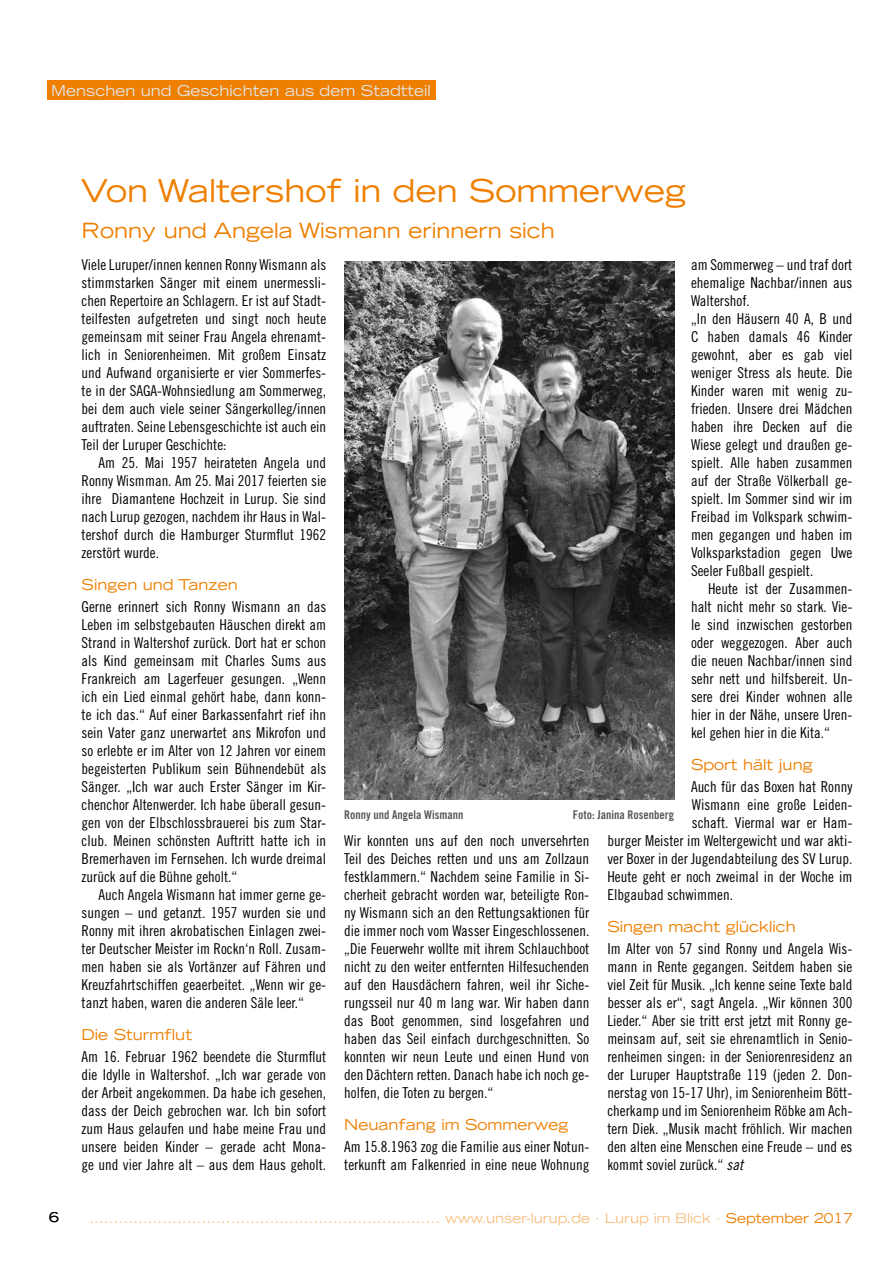
<style>
.page{position:relative;width:893px;height:1263px;background:#fff}
.page>*{position:absolute;margin:0;border:0;box-sizing:border-box;transform-origin:0 0}
.t1{font:expanded 31.5px "Trade Gothic LH";color:#ee7f00}
.t2{font:expanded 21px "Trade Gothic LH";color:#ee7f00}
.t3{font:15px/18px "Trade Gothic Cond Eighteen";color:#000;text-align:justify}
.t4{font:expanded 15px "Trade Gothic LH";color:#ee7f00}
.t5{font:expanded 15px "Trade Gothic LH";color:#e3e4e4}
.t6{font:expanded 13.5px "Trade Gothic LH";color:#f7bf80}
.t7{font:expanded 13.5px "Trade Gothic LH";color:#000}
.t8{font:12px "Trade Gothic Bold Cond Twenty";color:#58585a}
.s1{font-family:"Trade Gothic Cond Eighteen Obl"}
.s2{color:#ee7f00}
</style>
<div class="page">
<div style="left:47px;top:81px;width:388px;height:19px;background:#ee7f00"></div>
<img style="left:344px;top:261px;width:330px;height:538px">
<p class="t5" style="left:51px;top:80px;width:381px">Menschen und Geschichten aus dem Stadtteil</p>
<h1 class="t1" style="left:82px;top:170px;width:606px">Von Waltershof in den Sommerweg</h1>
<h2 class="t2" style="left:82px;top:217px;width:475px">Ronny und Angela Wismann erinnern sich</h2>
<p class="t3" style="left:82px;top:255px;width:246px">Viele Luruper/innen kennen Ronny Wismann als stimmstarken Sänger mit einem unermessli&shy;chen Repertoire an Schlagern. Er ist auf Stadt&shy;teilfesten aufgetreten und singt noch heute gemeinsam mit seiner Frau Angela ehrenamt&shy;lich in Seniorenheimen. Mit großem Einsatz und Aufwand organisierte er vier Sommerfes&shy;te in der SAGA-Wohnsiedlung am Sommerweg, bei dem auch viele seiner Sängerkolleg/innen auftraten. Seine Lebensgeschichte ist auch ein Teil der Luruper Geschichte:</p>
<p class="t3" style="left:82px;top:453px;width:246px;text-indent:17px">Am 25. Mai 1957 heirateten Angela und Ronny Wismman. Am 25. Mai 2017 feierten sie ihre Diamantene Hochzeit in Lurup. Sie sind nach Lurup gezogen, nachdem ihr Haus in Wal&shy;tershof durch die Hamburger Sturmflut 1962 zerstört wurde.</p>
<p class="t4" style="left:82px;top:574px;width:158px">Singen und Tanzen</p>
<p class="t3" style="left:82px;top:597px;width:246px">Gerne erinnert sich Ronny Wismann an das Leben im selbstgebauten Häuschen direkt am Strand in Waltershof zurück. Dort hat er schon als Kind gemeinsam mit Charles Sums aus Frankreich am Lagerfeuer gesungen. „Wenn ich ein Lied einmal gehört habe, dann konn&shy;te ich das.“ Auf einer Barkassenfahrt rief ihn sein Vater ganz unerwartet ans Mikrofon und so erlebte er im Alter von 12 Jahren vor einem begeisterten Publikum sein Bühnendebüt als Sänger. „Ich war auch Erster Sänger im Kir&shy;chenchor Altenwerder. Ich habe überall gesun&shy;gen von der Elbschlossbrauerei bis zum Star&shy;club. Meinen schönsten Auftritt hatte ich in Bremerhaven im Fernsehen. Ich wurde dreimal zurück auf die Bühne geholt.“</p>
<p class="t3" style="left:82px;top:885px;width:246px;text-indent:17px">Auch Angela Wismann hat immer gerne ge&shy;sungen – und getanzt. 1957 wurden sie und Ronny mit ihren akrobatischen Einlagen zwei&shy;ter Deutscher Meister im Rockn‘n Roll. Zusam&shy;men haben sie als Vortänzer auf Fähren und Kreuzfahrtschiffen geaerbeitet. „Wenn wir ge&shy;tanzt haben, waren die anderen Säle leer.“</p>
<p class="t4" style="left:82px;top:1024px;width:112px">Die Sturmflut</p>
<p class="t3" style="left:82px;top:1047px;width:246px">Am 16. Februar 1962 beendete die Sturmflut die Idylle in Waltershof. „Ich war gerade von der Arbeit angekommen. Da habe ich gesehen, dass der Deich gebrochen war. Ich bin sofort zum Haus gelaufen und habe meine Frau und unsere beiden Kinder – gerade acht Mona&shy;ge und vier Jahre alt – aus dem Haus geholt.</p>
<p class="t3" style="left:691px;top:255px;width:163px;text-align:left">am Sommerweg – und traf dort ehemalige Nachbar/innen aus<br>Waltershof.<br>„In den Häusern 40 A, B und<br>C haben damals 46 Kinder gewohnt, aber es gab viel weniger Stress als heute. Die<br>Kinder waren mit wenig zu&shy;frieden. Unsere drei Mädchen haben ihre Decken auf die<br>Wiese gelegt und draußen ge&shy;spielt. Alle haben zusammen auf der Straße Völkerball ge&shy;spielt. Im Sommer sind wir im<br>Freibad im Volkspark schwim&shy;men gegangen und haben im<br>Volksparkstadion gegen Uwe<br>Seeler Fußball gespielt.</p>
<p class="t3" style="left:691px;top:579px;width:163px;text-indent:17px">Heute ist der Zusammen&shy;halt nicht mehr so stark. Vie&shy;le sind inzwischen gestorben oder weggezogen. Aber auch die neuen Nachbar/innen sind sehr nett und hilfsbereit. Un&shy;sere drei Kinder wohnen alle hier in der Nähe, unsere Uren&shy;kel gehen hier in die Kita.“</p>
<p class="t4" style="left:691px;top:754px;width:123px">Sport hält jung</p>
<p class="t3" style="left:691px;top:777px;width:163px">Auch für das Boxen hat Ronny</p>
<p class="t3" style="left:692px;top:795px;width:162px">Wismann eine große Leiden-</p>
<p class="t3" style="left:692px;top:813px;width:162px">schaft. Viermal war er Ham-</p>
<p class="t3" style="left:607px;top:831px;width:247px">burger Meister im Weltergewicht und war akti-</p>
<p class="t3" style="left:607px;top:849px;width:247px">ver Boxer in der Jugendabteilung des SV Lurup.</p>
<p class="t3" style="left:607px;top:867px;width:247px">Heute geht er noch zweimal in der Woche im</p>
<p class="t3" style="left:607px;top:885px;width:127px">Elbgaubad schwimmen.</p>
<p class="t4" style="left:607px;top:916px;width:190px">Singen macht glücklich</p>
<p class="t3" style="left:607px;top:939px;width:247px">Im Alter von 57 sind Ronny und Angela Wis&shy;mann in Rente gegangen. Seitdem haben sie viel Zeit für Musik. „Ich kenne seine Texte bald besser als er“, sagt Angela. „Wir können 300<br>Lieder.“ Aber sie tritt erst jetzt mit Ronny ge&shy;meinsam auf, seit sie ehrenamtlich in Senio&shy;renheimen singen: in der Seniorenresidenz an der Luruper Hauptstraße 119 (jeden 2. Don&shy;nerstag von 15-17 Uhr), im Seniorenheim Bött&shy;cherkamp und im Seniorenheim Röbke am Ach&shy;tern Diek. „Musik macht fröhlich. Wir machen den alten eine Menschen eine Freude – und es kommt soviel zurück.“ <span class="s1">sat</span></p>
<p class="t8" style="left:344px;top:807px;width:121px">Ronny und Angela Wismann</p>
<p class="t8" style="left:573px;top:807px;width:103px">Foto: Janina Rosenberg</p>
<p class="t3" style="left:344px;top:831px;width:247px">Wir konnten uns auf den noch unversehrten Teil des Deiches retten und uns am Zollzaun festklammern.“ Nachdem seine Familie in Si&shy;cherheit gebracht worden war, beteiligte Ron&shy;ny Wismann sich an den Rettungsaktionen für die immer noch vom Wasser Eingeschlossenen. „Die Feuerwehr wollte mit ihrem Schlauchboot nicht zu den weiter entfernten Hilfesuchenden auf den Hausdächern fahren, weil ihr Siche&shy;rungsseil nur 40 m lang war. Wir haben dann das Boot genommen, sind losgefahren und haben das Seil einfach durchgeschnitten. So konnten wir neun Leute und einen Hund von den Dächtern retten. Danach habe ich noch ge&shy;holfen, die Toten zu bergen.“</p>
<p class="t4" style="left:344px;top:1114px;width:226px">Neuanfang im Sommerweg</p>
<p class="t3" style="left:344px;top:1137px;width:247px">Am 15.8.1963 zog die Familie aus einer Notun&shy;terkunft am Falkenried in eine neue Wohnung</p>
<p class="t7" style="left:49px;top:1209px;width:11px">6</p>
<p class="t6" style="left:89px;top:1209px;width:6px">........................................................................</p>
<p class="t6" style="left:445px;top:1209px;width:409px">www. unser-lurup. de · Lurup im Blick · <span class="s2">September 2017</span></p>
</div>
